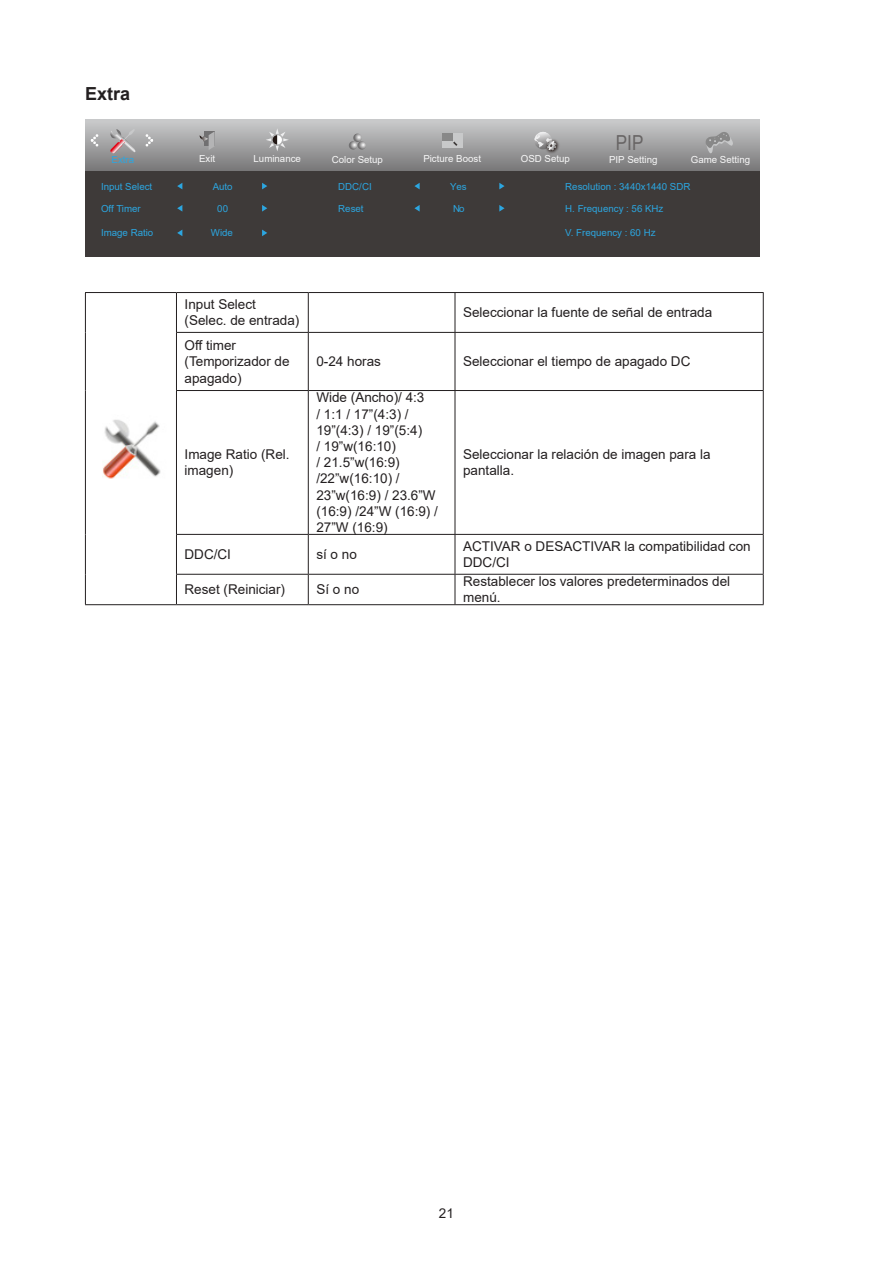
<style>
.page{position:relative;width:893px;height:1263px;background:#fff}
.page>*{position:absolute;margin:0;border:0;box-sizing:border-box;transform-origin:0 0}
.t1{font:20.7px "Arial Narrow";color:#686565}
.Heading_3{font:700 18px "Arial";color:#231f20}
.无间隔{font:13.5px/16.2px "Arial";color:#231f20}
.正文_text-1{font:13.5px "Arial";color:#231f20}
.t2{font:9.6px "Arial";color:#2ca6e0}
.t3{font:9.6px "Arial";color:#f7f7f7}
</style>
<div class="page">
<svg style="left:85px;top:119px;width:675px;height:52px;background:#a0a1a2"></svg>
<div style="left:85px;top:171px;width:675px;height:85px;background:#3e3a39"></div>
<div style="left:442px;top:133px;width:21px;height:15px;background:#c8c9ca"></div>
<div style="left:442px;top:133px;width:10px;height:8px;background:#888"></div>
<svg style="left:453px;top:141px;width:4px;height:5px"></svg>
<img style="left:544px;top:138px;width:17px;height:17px">
<svg style="left:534px;top:132px;width:23px;height:18px"></svg>
<svg style="left:200px;top:131px;width:15px;height:19px"></svg>
<svg style="left:266px;top:128px;width:23px;height:23px"></svg>
<svg style="left:349px;top:134px;width:17px;height:16px"></svg>
<svg style="left:177px;top:230px;width:5px;height:6px"></svg>
<svg style="left:262px;top:230px;width:5px;height:6px"></svg>
<svg style="left:177px;top:183px;width:5px;height:6px"></svg>
<svg style="left:262px;top:183px;width:5px;height:6px"></svg>
<svg style="left:177px;top:205px;width:5px;height:7px"></svg>
<svg style="left:262px;top:205px;width:5px;height:7px"></svg>
<svg style="left:414px;top:183px;width:6px;height:6px"></svg>
<svg style="left:499px;top:183px;width:6px;height:6px"></svg>
<svg style="left:414px;top:205px;width:6px;height:7px"></svg>
<svg style="left:499px;top:205px;width:6px;height:7px"></svg>
<svg style="left:91px;top:134px;width:7px;height:13px"></svg>
<svg style="left:145px;top:134px;width:8px;height:13px"></svg>
<svg style="left:109px;top:129px;width:28px;height:25px"></svg>
<svg style="left:705px;top:132px;width:28px;height:21px"></svg>
<hr style="left:85px;top:292px;width:91px;height:1px;background:#231f20">
<hr style="left:85px;top:293px;width:1px;height:39px;background:#231f20">
<hr style="left:176px;top:292px;width:132px;height:1px;background:#231f20">
<hr style="left:176px;top:293px;width:1px;height:39px;background:#231f20">
<hr style="left:308px;top:292px;width:147px;height:1px;background:#231f20">
<hr style="left:308px;top:293px;width:1px;height:39px;background:#231f20">
<hr style="left:455px;top:292px;width:309px;height:1px;background:#231f20">
<hr style="left:455px;top:293px;width:1px;height:39px;background:#231f20">
<hr style="left:763px;top:293px;width:1px;height:39px;background:#231f20">
<hr style="left:85px;top:332px;width:1px;height:58px;background:#231f20">
<hr style="left:176px;top:332px;width:132px;height:1px;background:#231f20">
<hr style="left:176px;top:333px;width:1px;height:57px;background:#231f20">
<hr style="left:308px;top:332px;width:147px;height:1px;background:#231f20">
<hr style="left:308px;top:333px;width:1px;height:57px;background:#231f20">
<hr style="left:455px;top:332px;width:309px;height:1px;background:#231f20">
<hr style="left:455px;top:333px;width:1px;height:57px;background:#231f20">
<hr style="left:763px;top:333px;width:1px;height:57px;background:#231f20">
<hr style="left:85px;top:390px;width:1px;height:144px;background:#231f20">
<hr style="left:176px;top:390px;width:132px;height:1px;background:#231f20">
<hr style="left:176px;top:391px;width:1px;height:143px;background:#231f20">
<hr style="left:308px;top:390px;width:147px;height:1px;background:#231f20">
<hr style="left:308px;top:391px;width:1px;height:143px;background:#231f20">
<hr style="left:455px;top:390px;width:309px;height:1px;background:#231f20">
<hr style="left:455px;top:391px;width:1px;height:143px;background:#231f20">
<hr style="left:763px;top:391px;width:1px;height:143px;background:#231f20">
<hr style="left:85px;top:534px;width:1px;height:40px;background:#231f20">
<hr style="left:176px;top:534px;width:132px;height:1px;background:#231f20">
<hr style="left:176px;top:535px;width:1px;height:39px;background:#231f20">
<hr style="left:308px;top:534px;width:147px;height:1px;background:#231f20">
<hr style="left:308px;top:535px;width:1px;height:39px;background:#231f20">
<hr style="left:455px;top:534px;width:309px;height:1px;background:#231f20">
<hr style="left:455px;top:535px;width:1px;height:39px;background:#231f20">
<hr style="left:763px;top:535px;width:1px;height:39px;background:#231f20">
<hr style="left:85px;top:574px;width:1px;height:30px;background:#231f20">
<hr style="left:176px;top:574px;width:132px;height:1px;background:#231f20">
<svg style="left:176px;top:575px;width:1px;height:29px"></svg>
<hr style="left:308px;top:574px;width:147px;height:1px;background:#231f20">
<svg style="left:308px;top:575px;width:1px;height:29px"></svg>
<hr style="left:455px;top:574px;width:309px;height:1px;background:#231f20">
<svg style="left:455px;top:575px;width:1px;height:29px"></svg>
<svg style="left:763px;top:575px;width:1px;height:29px"></svg>
<hr style="left:85px;top:604px;width:91px;height:1px;background:#231f20">
<hr style="left:176px;top:604px;width:132px;height:1px;background:#231f20">
<hr style="left:308px;top:604px;width:147px;height:1px;background:#231f20">
<hr style="left:455px;top:604px;width:309px;height:1px;background:#231f20">
<img style="left:102px;top:419px;width:59px;height:60px">
<p class="Heading_3" style="left:85px;top:81px;width:47px">Extra</p>
<p class="t1" style="left:616px;top:128px;width:29px">PIP</p>
<p class="t3" style="left:199px;top:152px;width:18px">Exit</p>
<p class="t3" style="left:254px;top:152px;width:49px">Luminance</p>
<p class="t3" style="left:332px;top:153px;width:53px">Color Setup</p>
<p class="t3" style="left:423px;top:152px;width:59px">Picture Boost</p>
<p class="t3" style="left:521px;top:152px;width:51px">OSD Setup</p>
<p class="t2" style="left:112px;top:153px;width:24px">Extra</p>
<p class="t3" style="left:609px;top:153px;width:50px">PIP Setting</p>
<p class="t3" style="left:691px;top:153px;width:61px">Game Setting</p>
<p class="t2" style="left:101px;top:180px;width:53px">Input Select</p>
<p class="t2" style="left:213px;top:180px;width:21px">Auto</p>
<p class="t2" style="left:101px;top:202px;width:41px">Off Timer</p>
<p class="t2" style="left:217px;top:202px;width:12px">00</p>
<p class="t2" style="left:101px;top:226px;width:54px">Image Ratio</p>
<p class="t2" style="left:211px;top:226px;width:24px">Wide</p>
<p class="t2" style="left:338px;top:180px;width:35px">DDC/CI</p>
<p class="t2" style="left:450px;top:180px;width:18px">Yes</p>
<p class="t2" style="left:338px;top:202px;width:27px">Reset</p>
<p class="t2" style="left:453px;top:202px;width:13px">No</p>
<p class="t2" style="left:565px;top:180px;width:127px">Resolution : 3440x1440 SDR</p>
<p class="t2" style="left:565px;top:202px;width:100px">H. Frequency : 56 KHz</p>
<p class="t2" style="left:565px;top:226px;width:92px">V. Frequency : 60 Hz</p>
<p class="无间隔" style="left:185px;top:296px;width:73px">Input Select</p>
<p class="无间隔" style="left:185px;top:312px;width:116px">(Selec. de entrada)</p>
<p class="无间隔" style="left:185px;top:337px;width:107px">Off timer (Temporizador de apagado)</p>
<p class="无间隔" style="left:185px;top:446px;width:107px">Image Ratio (Rel. imagen)</p>
<p class="正文_text-1" style="left:463px;top:303px;width:251px">Seleccionar la fuente de señal de entrada</p>
<p class="无间隔" style="left:316px;top:353px;width:66px">0-24 horas</p>
<p class="无间隔" style="left:463px;top:353px;width:229px">Seleccionar el tiempo de apagado DC</p>
<p class="无间隔" style="left:316px;top:390px;width:123px">Wide (Ancho)/ 4:3<br>/ 1:1 / 17”(4:3) /<br>19”(4:3) / 19”(5:4)<br>/ 19”w(16:10)<br>/ 21.5”w(16:9) /22”w(16:10) /<br>23”w(16:9) / 23.6”W (16:9) /24”W (16:9) /<br>27”W (16:9)</p>
<p class="无间隔" style="left:463px;top:446px;width:249px">Seleccionar la relación de imagen para la pantalla.</p>
<p class="无间隔" style="left:185px;top:546px;width:48px">DDC/CI</p>
<p class="无间隔" style="left:316px;top:546px;width:42px">sí o no</p>
<p class="无间隔" style="left:463px;top:538px;width:289px">ACTIVAR o DESACTIVAR la compatibilidad con<br>DDC/CI</p>
<p class="无间隔" style="left:185px;top:581px;width:102px">Reset (Reiniciar)</p>
<p class="无间隔" style="left:316px;top:581px;width:44px">Sí o no</p>
<p class="无间隔" style="left:463px;top:573px;width:269px">Restablecer los valores predeterminados del menú.</p>
<p class="无间隔" style="left:439px;top:1205px;width:17px">21</p>
</div>
